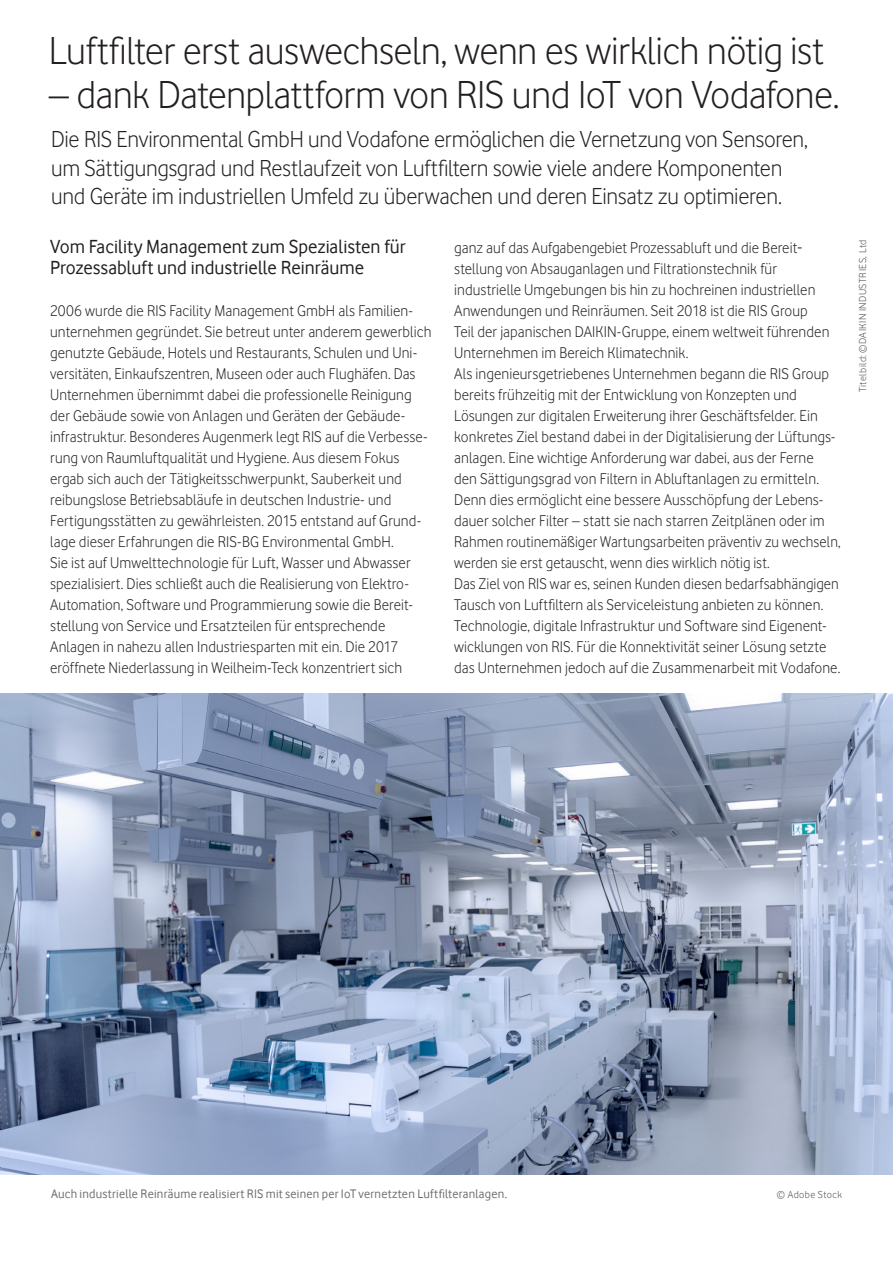
<style>
.page{position:relative;width:893px;height:1263px;background:#fff}
.page>*{position:absolute;margin:0;border:0;box-sizing:border-box;transform-origin:0 0}
.Headline{font:40.5px "Vodafone Lt";letter-spacing:-.015em;color:#231f20}
.Introtext{font:24px/28.8px "Vodafone Lt";letter-spacing:-.01em;color:#231f20}
.Zwischenheadline{font:19.5px/21px "Vodafone Rg";color:#231f20}
.Fließtext{font:16.2px/21px "Vodafone Lt";letter-spacing:.005em;color:#231f20}
.Bildunterschrift{font:12.75px "Vodafone Rg";letter-spacing:.015em;color:#6c6d70}
.Fließtext-2{font:10.5px "Vodafone Lt";letter-spacing:.045em;color:#4a4d4e}
</style>
<div class="page">
<img style="left:0;top:694px;width:893px;height:481px">
<p class="Headline" style="left:49px;top:27px;width:777px">Luftfilter erst auswechseln, wenn es wirklich nötig ist</p>
<p class="Headline" style="left:49px;top:72px;width:792px">– dank Datenplattform von RIS und IoT von Vodafone.</p>
<p class="Introtext" style="left:51px;top:124px;width:758px">Die RIS Environmental GmbH und Vodafone ermöglichen die Vernetzung von Sensoren, um Sättigungsgrad und Restlaufzeit von Luftfiltern sowie viele andere Komponenten und Geräte im industriellen Umfeld zu überwachen und deren Einsatz zu optimieren.</p>
<p class="Zwischenheadline" style="left:50px;top:236px;width:357px">Vom Facility Management zum Spezialisten für<br>Prozessabluft und industrielle Reinräume</p>
<p class="Fließtext" style="left:50px;top:300px;width:383px">2006 wurde die RIS Facility Management GmbH als Familien&shy;unternehmen gegründet. Sie betreut unter anderem gewerblich genutzte Gebäude, Hotels und Restaurants, Schulen und Uni&shy;versitäten, Einkaufszentren, Museen oder auch Flughäfen. Das Unternehmen übernimmt dabei die professionelle Reinigung der Gebäude sowie von Anlagen und Geräten der Gebäude&shy;infrastruktur. Besonderes Augenmerk legt RIS auf die Verbesse&shy;rung von Raumluftqualität und Hygiene. Aus diesem Fokus ergab sich auch der Tätigkeitsschwerpunkt, Sauberkeit und reibungslose Betriebsabläufe in deutschen Industrie- und Fertigungsstätten zu gewährleisten. 2015 entstand auf Grund&shy;lage dieser Erfahrungen die RIS-BG Environmental GmbH.<br>Sie ist auf Umwelttechnologie für Luft, Wasser und Abwasser spezialisiert. Dies schließt auch die Realisierung von Elektro-Automation, Software und Programmierung sowie die Bereit&shy;stellung von Service und Ersatzteilen für entsprechende Anlagen in nahezu allen Industriesparten mit ein. Die 2017 eröffnete Niederlassung in Weilheim-Teck konzentriert sich</p>
<p class="Fließtext" style="left:454px;top:237px;width:377px">ganz auf das Aufgabengebiet Prozessabluft und die Bereit&shy;stellung von Absauganlagen und Filtrationstechnik für industrielle Umgebungen bis hin zu hochreinen industriellen Anwendungen und Reinräumen. Seit 2018 ist die RIS Group Teil der japanischen DAIKIN-Gruppe, einem weltweit führenden Unternehmen im Bereich Klimatechnik.</p>
<p class="Fließtext" style="left:454px;top:363px;width:388px">Als ingenieursgetriebenes Unternehmen begann die RIS Group bereits frühzeitig mit der Entwicklung von Konzepten und Lösungen zur digitalen Erweiterung ihrer Geschäftsfelder. Ein konkretes Ziel bestand dabei in der Digitalisierung der Lüftungs&shy;anlagen. Eine wichtige Anforderung war dabei, aus der Ferne<br>den Sättigungsgrad von Filtern in Abluftanlagen zu ermitteln.<br>Denn dies ermöglicht eine bessere Ausschöpfung der Lebens&shy;dauer solcher Filter – statt sie nach starren Zeitplänen oder im Rahmen routinemäßiger Wartungsarbeiten präventiv zu wechseln, werden sie erst getauscht, wenn dies wirklich nötig ist.<br>Das Ziel von RIS war es, seinen Kunden diesen bedarfsabhängigen Tausch von Luftfiltern als Serviceleistung anbieten zu können.<br>Technologie, digitale Infrastruktur und Software sind Eigenent&shy;wicklungen von RIS. Für die Konnektivität seiner Lösung setzte das Unternehmen jedoch auf die Zusammenarbeit mit Vodafone.</p>
<p class="Fließtext-2" style="left:857px;top:392px;width:154px;rotate:-90deg">Titelbild: ©DAIKIN INDUSTRIES, Ltd</p>
<p class="Bildunterschrift" style="left:51px;top:1186px;width:458px">Auch industrielle Reinräume realisiert RIS mit seinen per IoT vernetzten Luftfilteranlagen.</p>
<p class="Fließtext-2" style="left:777px;top:1188px;width:67px">© Adobe Stock</p>
</div>
